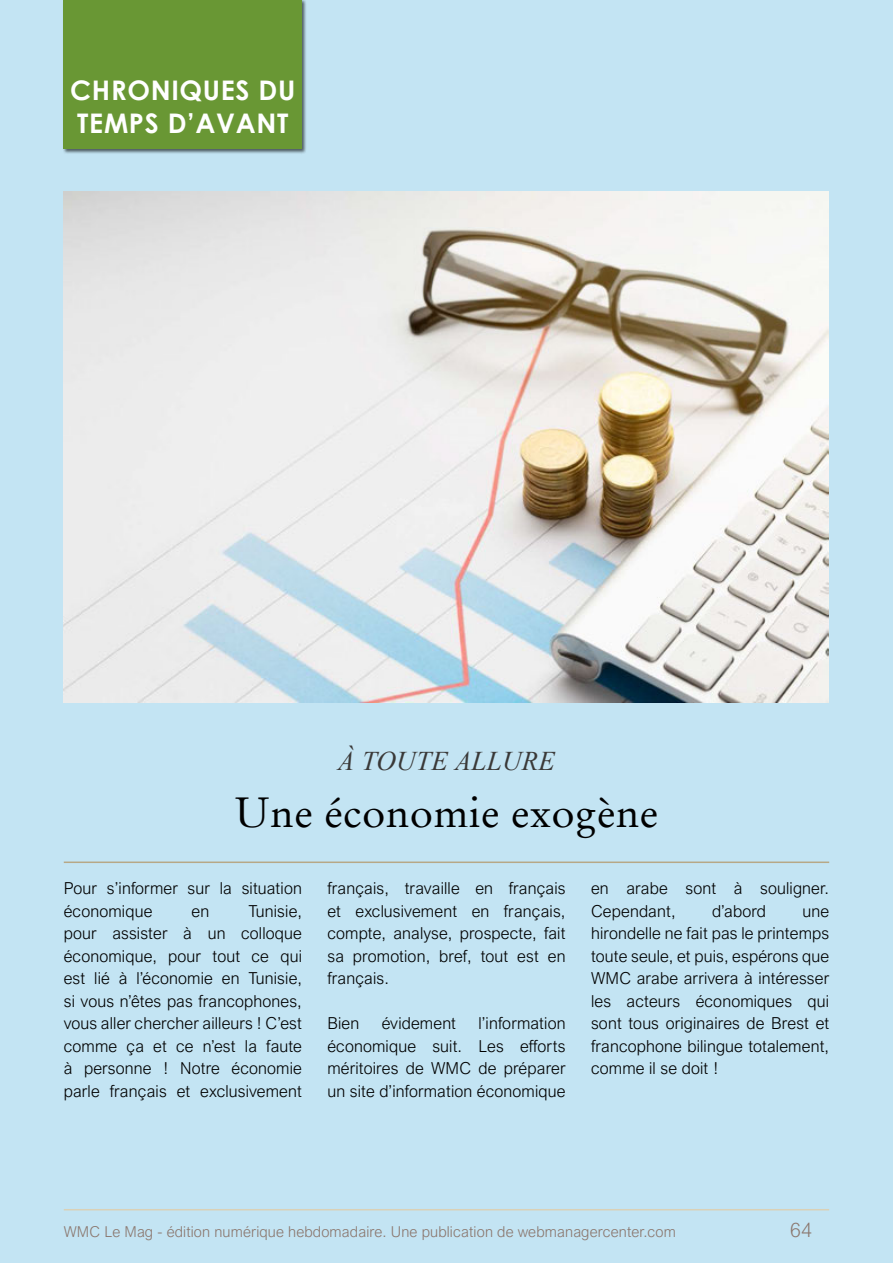
<style>
.page{position:relative;width:893px;height:1263px;background:#fff}
.page>*{position:absolute;margin:0;border:0;box-sizing:border-box;transform-origin:0 0}
.t1{font:42px "Stempel Garamond W04";letter-spacing:.01em;color:#000}
.t2{font:700 27px/32.4px "Century Gothic";letter-spacing:.025em;color:#fff}
.t3{font:italic 27px "Times New Roman";letter-spacing:.01em;color:#3a3938}
.t4{font:300 19.5px "Arial Nova W07";color:#8b776e}
.t5{font:300 16.5px/22.5px "Arial Nova";letter-spacing:.01em;color:#000;text-align:justify}
.t6{font:300 15px "Arial Nova W07";letter-spacing:.01em;color:#8b776e}
</style>
<div class="page">
<div style="left:0;top:0;width:892px;height:1263px;background:#c3e4f3"></div>
<hr style="left:64px;top:1209px;width:765px;height:1px;background:#e0cda9">
<div style="left:63px;top:0;width:244px;height:154px;background:#000;opacity:.6"></div>
<div style="left:64px;top:0;width:238px;height:149px;background:#699734"></div>
<hr style="left:64px;top:861px;width:765px;height:2px;background:#b7a886">
<img style="left:63px;top:192px;width:766px;height:510px">
<h2 class="t2" style="left:70px;top:73px;width:227px">CHRONIQUES DU<br>TEMPS D’AVANT</h2>
<h2 class="t3" style="left:338px;top:742px;width:219px">À TOUTE ALLURE</h2>
<h1 class="t1" style="left:235px;top:785px;width:425px">Une économie exogène</h1>
<p class="t5" style="left:64px;top:877px;width:240px">Pour s’informer sur la situation économique</p>
<p class="t5" style="left:64px;top:899px;width:240px;text-indent:185px">Tunisie, pour assister à un colloque économique, pour tout ce qui est lié à l’économie en Tunisie, si vous n’êtes pas francophones, vous aller chercher ailleurs ! C’est comme ça et ce n’est la faute à personne ! Notre économie parle français et exclusivement</p>
<p class="t5" style="left:192px;top:899px;width:19px">en</p>
<p class="t5" style="left:327px;top:877px;width:240px">français, travaille en français et exclusivement en français, compte, analyse, prospecte, fait sa promotion, bref, tout est en français.</p>
<p class="t5" style="left:327px;top:1012px;width:33px">Bien</p>
<p class="t5" style="left:382px;top:1012px;width:76px">évidement</p>
<p class="t5" style="left:327px;top:1012px;width:240px;text-indent:151px">l’information économique suit. Les efforts méritoires de WMC de préparer un site d’information économique</p>
<p class="t5" style="left:591px;top:877px;width:240px">en arabe sont à souligner.<br>Cependant,</p>
<p class="t5" style="left:712px;top:900px;width:55px">d’abord</p>
<p class="t5" style="left:591px;top:900px;width:240px;text-indent:211px">une hirondelle ne fait pas le printemps toute seule, et puis, espérons que WMC arabe arrivera à intéresser les acteurs économiques qui sont tous originaires de Brest et francophone bilingue totalement, comme il se doit !</p>
<p class="t6" style="left:64px;top:1223px;width:614px">WMC Le Mag - édition numérique hebdomadaire. Une publication de webmanagercenter.com</p>
<p class="t4" style="left:790px;top:1219px;width:23px">64</p>
</div>
